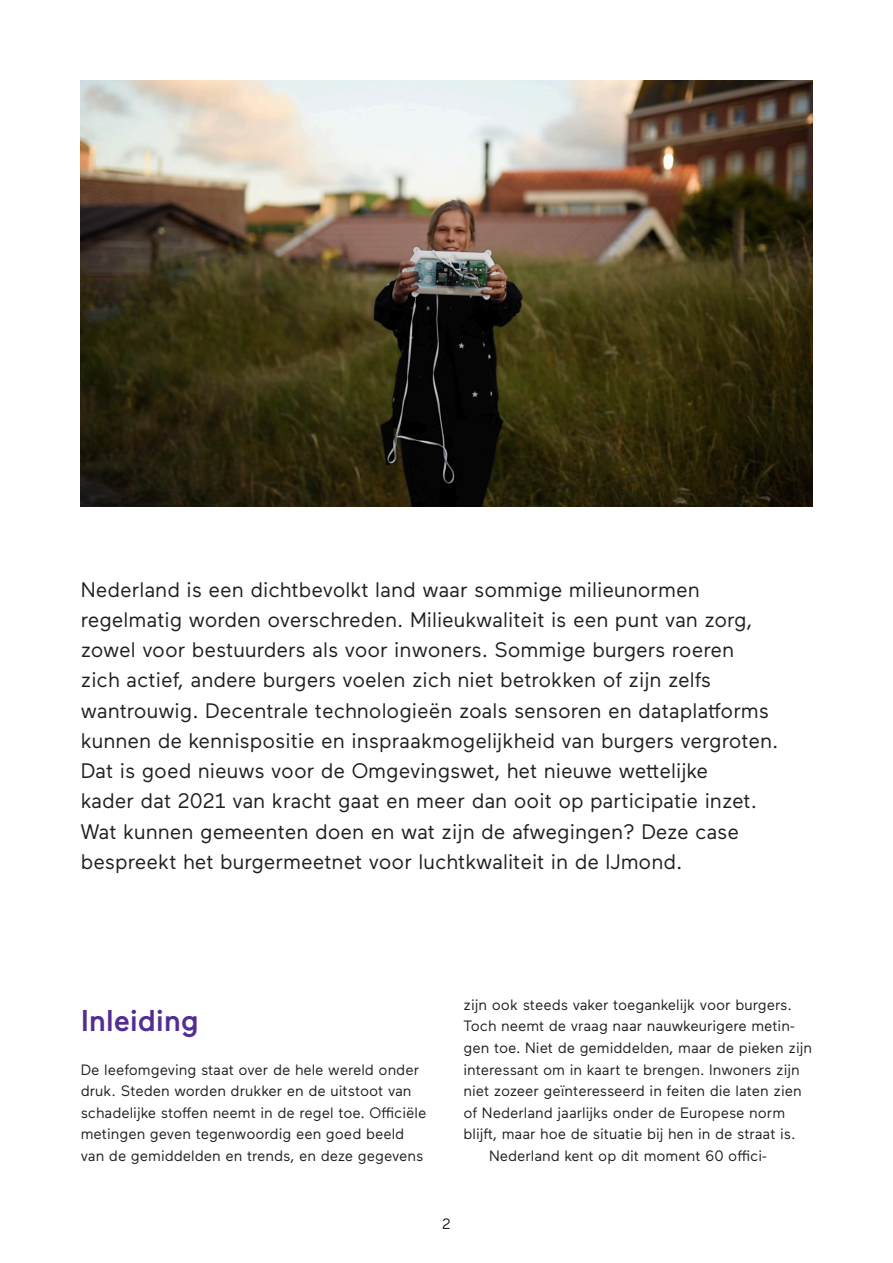
<style>
.page{position:relative;width:893px;height:1263px;background:#fff}
.page>*{position:absolute;margin:0;border:0;box-sizing:border-box;transform-origin:0 0}
.Heading_1{font:500 30px "Maax";color:#522e91}
.Introduction{font:21px/30.3px "Maax";color:#231f20}
.Paragraph{font:15px/21.6px "Maax";color:#231f20}
</style>
<div class="page">
<img style="left:81px;top:81px;width:731px;height:425px">
<p class="Introduction" style="left:81px;top:573px;width:699px">Nederland is een dichtbevolkt land waar sommige milieunormen regelmatig worden overschreden. Milieukwaliteit is een punt van zorg, zowel voor bestuurders als voor inwoners. Sommige burgers roeren<br>zich actief, andere burgers voelen zich niet betrokken of zijn zelfs wantrouwig. Decentrale technologieën zoals sensoren en dataplatforms kunnen de kennispositie en inspraakmogelijkheid van burgers vergroten.<br>Dat is goed nieuws voor de Omgevingswet, het nieuwe wettelijke<br>kader dat 2021 van kracht gaat en meer dan ooit op participatie inzet.<br>Wat kunnen gemeenten doen en wat zijn de afwegingen? Deze case bespreekt het burgermeetnet voor luchtkwaliteit in de IJmond.</p>
<p class="Heading_1" style="left:81px;top:1005px;width:119px">Inleiding</p>
<p class="Paragraph" style="left:81px;top:1058px;width:347px">De leefomgeving staat over de hele wereld onder druk. Steden worden drukker en de uitstoot van schadelijke stoffen neemt in de regel toe. Officiële metingen geven tegenwoordig een goed beeld van de gemiddelden en trends, en deze gegevens</p>
<p class="Paragraph" style="left:463px;top:993px;width:350px">zijn ook steeds vaker toegankelijk voor burgers.<br>Toch neemt de vraag naar nauwkeurigere metin&shy;gen toe. Niet de gemiddelden, maar de pieken zijn interessant om in kaart te brengen. Inwoners zijn niet zozeer geïnteresseerd in feiten die laten zien of Nederland jaarlijks onder de Europese norm blijft, maar hoe de situatie bij hen in de straat is.</p>
<p class="Paragraph" style="left:489px;top:1144px;width:279px">Nederland kent op dit moment 60 offici-</p>
<p class="Paragraph" style="left:442px;top:1212px;width:10px">2</p>
</div>
